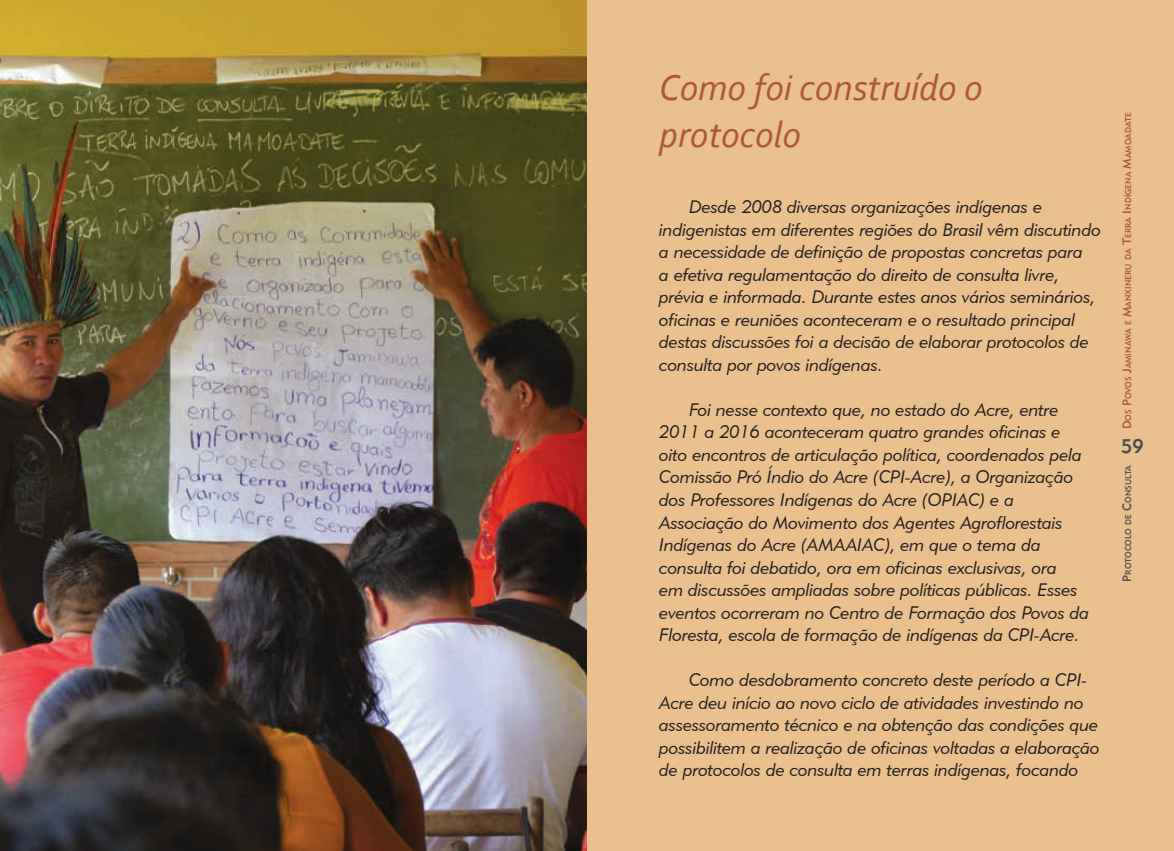
<style>
.page{position:relative;width:1174px;height:851px;background:#fff}
.page>*{position:absolute;margin:0;border:0;box-sizing:border-box;transform-origin:0 0}
.t1{font:italic 37.5px/46.5px "Corbel";color:#ad5839}
.t2{font:19.5px "Geometric 415 BT Medium A";color:#4d4d4f}
.t3{font:18px/22.5px "Geometric 415 BT Lite Italic A";letter-spacing:-.005em;color:#231f20}
.t4{font:8.4px "Geometric 415 BT Medium A";color:#ad5839}
.t5{font:8.4px "Geometric 415 BT Medium A";color:#4d4d4f}
.s1{font-size:12px}
</style>
<div class="page">
<div style="left:587px;top:0;width:587px;height:850px;background:#e9c08e"></div>
<img style="left:0;top:0;width:587px;height:850px">
<h1 class="t1" style="left:659px;top:64px;width:325px">Como foi construído o protocolo</h1>
<p class="t3" style="left:659px;top:195px;width:443px;text-indent:30px">Desde 2008 diversas organizações indígenas e indigenistas em diferentes regiões do Brasil vêm discutindo a necessidade de definição de propostas concretas para<br>a efetiva regulamentação do direito de consulta livre, prévia e informada. Durante estes anos vários seminários, oficinas e reuniões aconteceram e o resultado principal destas discussões foi a decisão de elaborar protocolos de consulta por povos indígenas.</p>
<p class="t3" style="left:659px;top:398px;width:431px;text-indent:30px">Foi nesse contexto que, no estado do Acre, entre 2011 a 2016 aconteceram quatro grandes oficinas e oito encontros de articulação política, coordenados pela Comissão Pró Índio do Acre (CPI-Acre), a Organização dos Professores Indígenas do Acre (OPIAC) e a Associação do Movimento dos Agentes Agroflorestais Indígenas do Acre (AMAAIAC), em que o tema da consulta foi debatido, ora em oficinas exclusivas, ora<br>em discussões ampliadas sobre políticas públicas. Esses eventos ocorreram no Centro de Formação dos Povos da Floresta, escola de formação de indígenas da CPI-Acre.</p>
<p class="t3" style="left:659px;top:668px;width:442px;text-indent:30px">Como desdobramento concreto deste período a CPI-Acre deu início ao novo ciclo de atividades investindo no assessoramento técnico e na obtenção das condições que possibilitem a realização de oficinas voltadas a elaboração de protocolos de consulta em terras indígenas, focando</p>
<p class="t4" style="left:1123px;top:429px;width:318px;rotate:-90deg"><span class="s1">D</span>os <span class="s1">P</span>ovos <span class="s1">J</span>aminawa e <span class="s1">M</span>anxineru da <span class="s1">T</span>erra <span class="s1">I</span> ndígena <span class="s1">M</span>amoadate</p>
<p class="t2" style="left:1121px;top:434px;width:24px">59</p>
<p class="t5" style="left:1123px;top:581px;width:118px;rotate:-90deg"><span class="s1">P</span>rotocolo de <span class="s1">C</span>onsulta</p>
</div>
